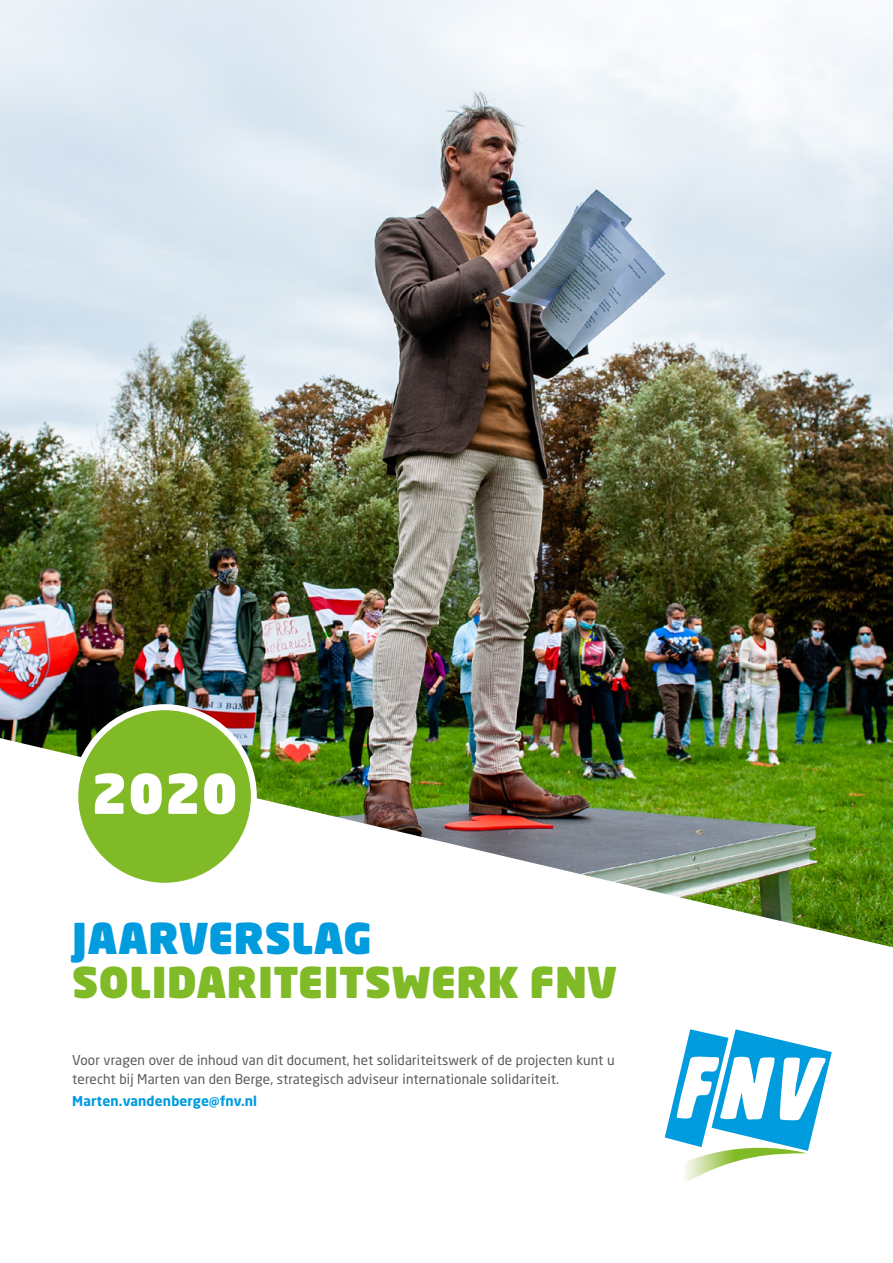
<style>
.page{position:relative;width:893px;height:1263px;background:#fff}
.page>*{position:absolute;margin:0;border:0;box-sizing:border-box;transform-origin:0 0}
.t1{font:900 54px "Neo Sans Pro";color:#fff}
.t2{font:900 42px "Neo Sans Pro";letter-spacing:.01em;color:#80ba27}
.t3{font:900 42px "Neo Sans Pro";letter-spacing:.01em;color:#009cde}
.t4{font:13.5px/19.5px "Neo Sans Pro";letter-spacing:.01em;color:#5a5a59}
.t5{font:700 13.5px "Neo Sans Pro";letter-spacing:.01em;color:#009cde}
</style>
<div class="page">
<img style="left:0;top:0;width:893px;height:947px">
<svg style="left:664px;top:1029px;width:168px;height:153px"></svg>
<div style="left:75px;top:707px;width:179px;height:179px;background:#80ba27;border-radius:50%"></div>
<div style="left:72px;top:704px;width:185px;height:185px;border:6px solid #fff;border-radius:50%"></div>
<h1 class="t1" style="left:91px;top:758px;width:148px">2020</h1>
<h2 class="t3" style="left:72px;top:911px;width:301px">JAARVERSLAG</h2>
<h2 class="t2" style="left:72px;top:954px;width:546px">SOLIDARITEITSWERK FNV</h2>
<p class="t4" style="left:72px;top:1050px;width:544px">Voor vragen over de inhoud van dit document, het solidariteitswerk of de projecten kunt u terecht bij Marten van den Berge, strategisch adviseur internationale solidariteit.</p>
<p class="t5" style="left:72px;top:1092px;width:186px">Marten.vandenberge@fnv.nl</p>
</div>
